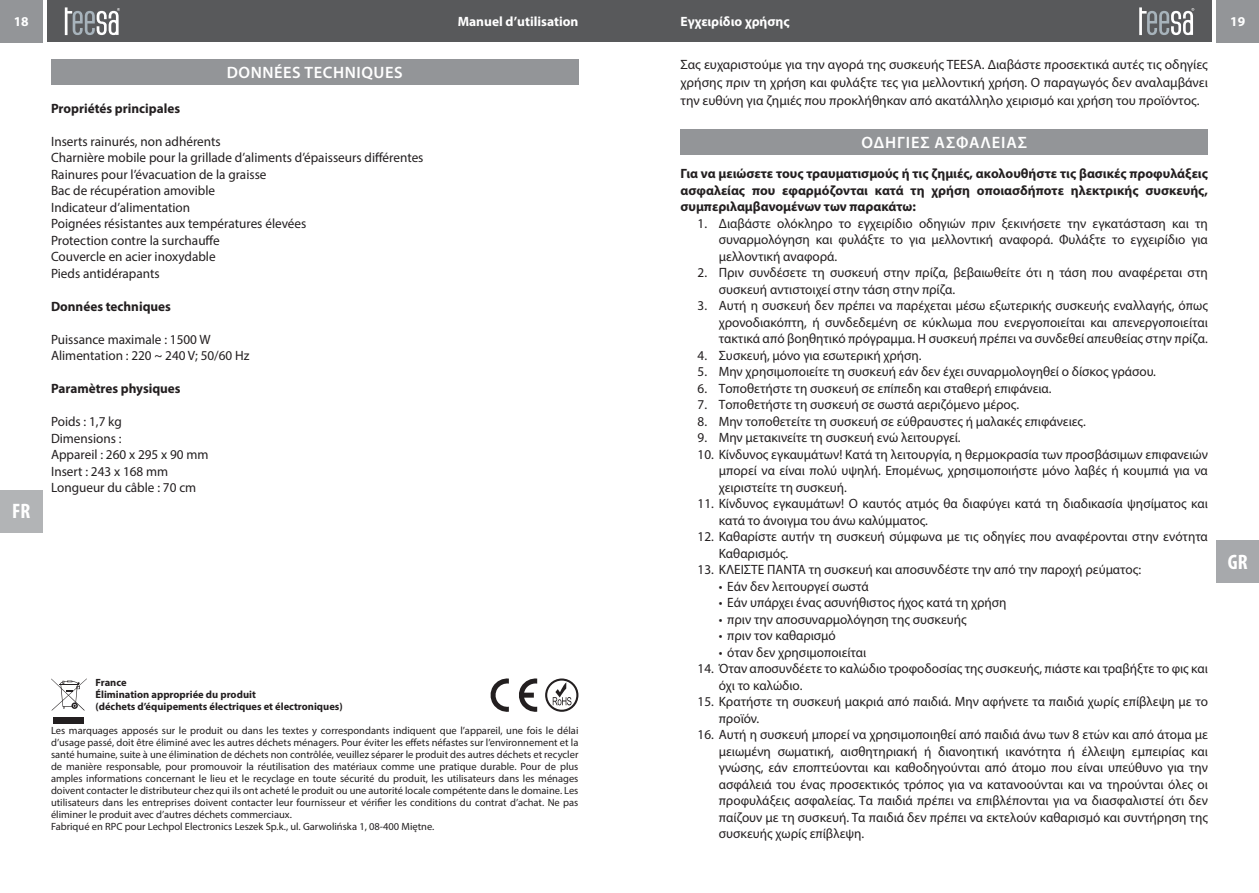
<style>
.page{position:relative;width:1259px;height:893px;background:#fff}
.page>*{position:absolute;margin:0;border:0;box-sizing:border-box;transform-origin:0 0}
.t1{font:700 condensed 21px "Myriad Pro";color:#fff}
.t2{font:600 16.5px "Myriad Pro";letter-spacing:.035em;color:#fff}
.t3{font:600 16.5px "Myriad Pro";letter-spacing:.055em;color:#fff}
.t4{font:13.5px/16.5px "Myriad Pro";color:#231f20}
.t5{font:700 13.5px/16.5px "Myriad Pro";color:#231f20;text-align:justify}
.t6{font:700 13.5px "Myriad Pro";color:#fff}
.t7{font:10.5px/12px "Myriad Pro";color:#231f20}
.t8{font:700 10.5px/12px "Myriad Pro";color:#231f20}
</style>
<div class="page">
<div style="left:53px;top:717px;width:31px;height:6px;background:#231f20"></div>
<svg style="left:51px;top:678px;width:36px;height:33px"></svg>
<div style="left:51px;top:60px;width:527px;height:25px;background:#939598"></div>
<svg style="left:545px;top:678px;width:33px;height:34px"></svg>
<svg style="left:490px;top:678px;width:47px;height:34px"></svg>
<div style="left:47px;top:0;width:582px;height:42px;background:#58595b"></div>
<div style="left:0;top:0;width:43px;height:43px;background:#939598"></div>
<div style="left:0;top:490px;width:43px;height:42px;background:#b2b4b6"></div>
<svg style="left:65px;top:7px;width:55px;height:28px"></svg>
<div style="left:680px;top:130px;width:528px;height:25px;background:#939598"></div>
<div style="left:629px;top:0;width:583px;height:42px;background:#58595b"></div>
<div style="left:1216px;top:0;width:43px;height:43px;background:#939598"></div>
<div style="left:1216px;top:540px;width:43px;height:43px;background:#a7a9ac"></div>
<svg style="left:1139px;top:7px;width:55px;height:28px"></svg>
<p class="t6" style="left:14px;top:16px;width:16px">18</p>
<p class="t6" style="left:469px;top:16px;width:111px">Εγχειρίδιο χρήσης</p>
<p class="t6" style="left:680px;top:16px;width:111px">Εγχειρίδιο χρήσης</p>
<p class="t6" style="left:1230px;top:16px;width:16px">19</p>
<p class="t6" style="left:458px;top:16px;width:122px">Manuel d’utilisation</p>
<p class="t6" style="left:680px;top:16px;width:122px">Manuel d’utilisation</p>
<h1 class="t1" style="left:12px;top:503px;width:20px">FR</h1>
<p class="t2" style="left:227px;top:66px;width:177px">DONNÉES TECHNIQUES</p>
<p class="t5" style="left:51px;top:101px;width:131px">Propriétés principales</p>
<p class="t4" style="left:51px;top:134px;width:374px">Inserts rainurés, non adhérents<br>Charnière mobile pour la grillade d’aliments d’épaisseurs différentes Rainures pour l’évacuation de la graisse<br>Bac de récupération amovible<br>Indicateur d’alimentation<br>Poignées résistantes aux températures élevées<br>Protection contre la surchauffe<br>Couvercle en acier inoxydable<br>Pieds antidérapants</p>
<p class="t5" style="left:51px;top:299px;width:121px">Données techniques</p>
<p class="t4" style="left:51px;top:332px;width:200px">Puissance maximale : 1500 W<br>Alimentation : 220 ~ 240 V; 50/60 Hz</p>
<p class="t5" style="left:51px;top:381px;width:131px">Paramètres physiques</p>
<p class="t4" style="left:51px;top:414px;width:159px">Poids : 1,7 kg<br>Dimensions :<br>Appareil : 260 x 295 x 90 mm<br>Insert : 243 x 168 mm<br>Longueur du câble : 70 cm</p>
<p class="t8" style="left:95px;top:677px;width:249px">France<br>Élimination appropriée du produit<br>(déchets d’équipements électriques et électroniques)</p>
<p class="t7" style="left:51px;top:725px;width:529px">Les marquages apposés sur le produit ou dans les textes y correspondants indiquent que l’appareil, une fois le délai d’usage passé, doit être éliminé avec les autres déchets ménagers. Pour éviter les effets néfastes sur l’environnement et la santé humaine, suite à une élimination de déchets non contrôlée, veuillez séparer le produit des autres déchets et recycler de manière responsable, pour promouvoir la réutilisation des matériaux comme une pratique durable. Pour de plus amples informations concernant le lieu et le recyclage en toute sécurité du produit, les utilisateurs dans les ménages doivent contacter le distributeur chez qui ils ont acheté le produit ou une autorité locale compétente dans le domaine. Les utilisateurs dans les entreprises doivent contacter leur fournisseur et vérifier les conditions du contrat d’achat. Ne pas éliminer le produit avec d’autres déchets commerciaux.<br>Fabriqué en RPC pour Lechpol Electronics Leszek Sp.k., ul. Garwolińska 1, 08-400 Miętne.</p>
<p class="t4" style="left:680px;top:57px;width:529px;line-height:18px;text-align:justify">Σας ευχαριστούμε για την αγορά της συσκευής TEESA. Διαβάστε προσεκτικά αυτές τις οδηγίες χρήσης πριν τη χρήση και φυλάξτε τες για μελλοντική χρήση. Ο παραγωγός δεν αναλαμβάνει την ευθύνη για ζημιές που προκλήθηκαν από ακατάλληλο χειρισμό και χρήση του προϊόντος.</p>
<p class="t3" style="left:861px;top:136px;width:167px">ΟΔΗΓΙΕΣ ΑΣΦΑΛΕΙΑΣ</p>
<p class="t5" style="left:680px;top:167px;width:529px">Για να μειώσετε τους τραυματισμούς ή τις ζημιές, ακολουθήστε τις βασικές προφυλάξεις ασφαλείας που εφαρμόζονται κατά τη χρήση οποιασδήποτε ηλεκτρικής συσκευής, συμπεριλαμβανομένων των παρακάτω:</p>
<p class="t4" style="left:719px;top:216px;width:490px;text-align:justify;text-indent:-21px">1. Διαβάστε ολόκληρο το εγχειρίδιο οδηγιών πριν ξεκινήσετε την εγκατάσταση και τη συναρμολόγηση και φυλάξτε το για μελλοντική αναφορά. Φυλάξτε το εγχειρίδιο για μελλοντική αναφορά.</p>
<p class="t4" style="left:719px;top:266px;width:490px;text-indent:-21px">2. Πριν συνδέσετε τη συσκευή στην πρίζα, βεβαιωθείτε ότι η τάση που αναφέρεται στη συσκευή αντιστοιχεί στην τάση στην πρίζα.</p>
<p class="t4" style="left:719px;top:299px;width:490px;text-align:justify;text-indent:-21px">3. Αυτή η συσκευή δεν πρέπει να παρέχεται μέσω εξωτερικής συσκευής εναλλαγής, όπως χρονοδιακόπτη, ή συνδεδεμένη σε κύκλωμα που ενεργοποιείται και απενεργοποιείται τακτικά από βοηθητικό πρόγραμμα. Η συσκευή πρέπει να συνδεθεί απευθείας στην πρίζα.</p>
<p class="t4" style="left:697px;top:348px;width:226px">4. Συσκευή, μόνο για εσωτερική χρήση.</p>
<p class="t4" style="left:697px;top:365px;width:460px">5. Μην χρησιμοποιείτε τη συσκευή εάν δεν έχει συναρμολογηθεί ο δίσκος γράσου.</p>
<p class="t4" style="left:697px;top:381px;width:355px">6. Τοποθετήστε τη συσκευή σε επίπεδη και σταθερή επιφάνεια.</p>
<p class="t4" style="left:697px;top:398px;width:323px">7. Τοποθετήστε τη συσκευή σε σωστά αεριζόμενο μέρος.</p>
<p class="t4" style="left:697px;top:414px;width:390px">8. Μην τοποθετείτε τη συσκευή σε εύθραυστες ή μαλακές επιφάνειες.</p>
<p class="t4" style="left:697px;top:431px;width:265px">9. Μην μετακινείτε τη συσκευή ενώ λειτουργεί.</p>
<p class="t4" style="left:719px;top:447px;width:490px;text-align:justify;text-indent:-21px">10. Κίνδυνος εγκαυμάτων! Κατά τη λειτουργία, η θερμοκρασία των προσβάσιμων επιφανειών μπορεί να είναι πολύ υψηλή. Επομένως, χρησιμοποιήστε μόνο λαβές ή κουμπιά για να χειριστείτε τη συσκευή.</p>
<p class="t4" style="left:719px;top:497px;width:490px;text-indent:-21px">11. Κίνδυνος εγκαυμάτων! Ο καυτός ατμός θα διαφύγει κατά τη διαδικασία ψησίματος και κατά το άνοιγμα του άνω καλύμματος.</p>
<p class="t4" style="left:719px;top:530px;width:490px;text-indent:-21px">12. Καθαρίστε αυτήν τη συσκευή σύμφωνα με τις οδηγίες που αναφέρονται στην ενότητα<br>Καθαρισμός.</p>
<p class="t4" style="left:697px;top:563px;width:445px">13. ΚΛΕΙΣΤΕ ΠΑΝΤΑ τη συσκευή και αποσυνδέστε την από την παροχή ρεύματος:</p>
<p class="t4" style="left:719px;top:579px;width:151px">• Εάν δεν λειτουργεί σωστά</p>
<p class="t4" style="left:719px;top:596px;width:289px">• Εάν υπάρχει ένας ασυνήθιστος ήχος κατά τη χρήση</p>
<p class="t4" style="left:719px;top:612px;width:249px">• πριν την αποσυναρμολόγηση της συσκευής</p>
<p class="t4" style="left:719px;top:629px;width:119px">• πριν τον καθαρισμό</p>
<p class="t4" style="left:719px;top:645px;width:149px">• όταν δεν χρησιμοποιείται</p>
<p class="t4" style="left:719px;top:662px;width:490px;text-indent:-21px">14. Όταν αποσυνδέετε το καλώδιο τροφοδοσίας της συσκευής, πιάστε και τραβήξτε το φις και όχι το καλώδιο.</p>
<p class="t4" style="left:719px;top:695px;width:490px;text-indent:-21px">15. Κρατήστε τη συσκευή μακριά από παιδιά. Μην αφήνετε τα παιδιά χωρίς επίβλεψη με το προϊόν.</p>
<p class="t4" style="left:719px;top:728px;width:490px;text-align:justify;text-indent:-21px">16. Αυτή η συσκευή μπορεί να χρησιμοποιηθεί από παιδιά άνω των 8 ετών και από άτομα με μειωμένη σωματική, αισθητηριακή ή διανοητική ικανότητα ή έλλειψη εμπειρίας και γνώσης, εάν εποπτεύονται και καθοδηγούνται από άτομο που είναι υπεύθυνο για την ασφάλειά του ένας προσεκτικός τρόπος για να κατανοούνται και να τηρούνται όλες οι προφυλάξεις ασφαλείας. Τα παιδιά πρέπει να επιβλέπονται για να διασφαλιστεί ότι δεν παίζουν με τη συσκευή. Τα παιδιά δεν πρέπει να εκτελούν καθαρισμό και συντήρηση της συσκευής χωρίς επίβλεψη.</p>
<h1 class="t1" style="left:1227px;top:553px;width:21px">GR</h1>
</div>
